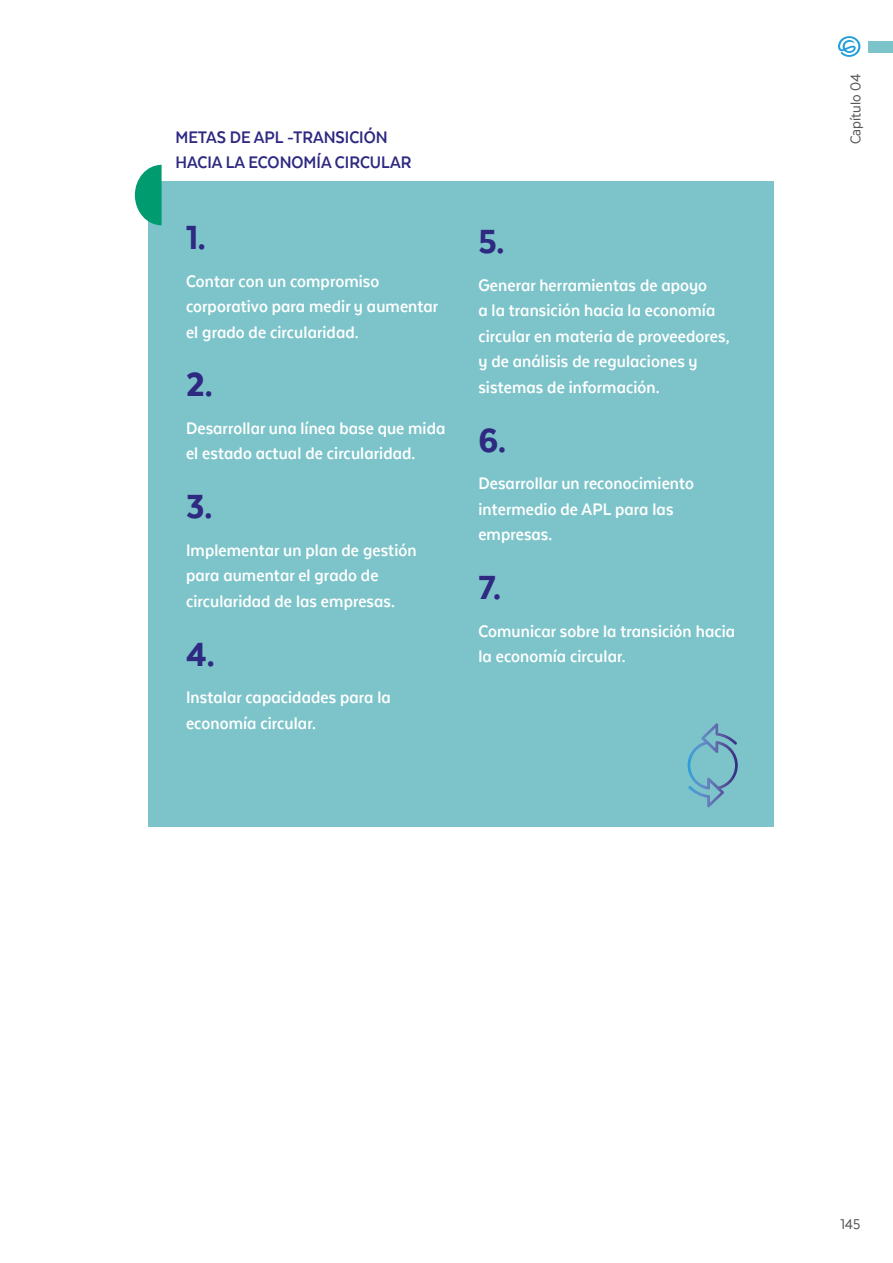
<style>
.page{position:relative;width:893px;height:1263px;background:#fff}
.page>*{position:absolute;margin:0;border:0;box-sizing:border-box;transform-origin:0 0}
.t1{font:800 39px "Texta Narrow";color:#2e2981}
.t2{font:700 19.5px/25.5px "Texta Narrow Alt";letter-spacing:.005em;color:#fff}
.t3{font:700 19.5px "Texta Narrow";color:#2e2981}
.t4{font:16.5px "Texta Narrow";color:#575756}
</style>
<div class="page">
<div style="left:148px;top:182px;width:626px;height:645px;background:#7cc4ca"></div>
<svg style="left:135px;top:165px;width:27px;height:60px"></svg>
<svg style="left:838px;top:36px;width:22px;height:21px"></svg>
<div style="left:868px;top:41px;width:25px;height:11px;background:#7cc4ca"></div>
<svg style="left:688px;top:723px;width:50px;height:84px"></svg>
<p class="t3" style="left:175px;top:127px;width:214px">METAS DE APL -TRANSICIÓN</p>
<p class="t3" style="left:175px;top:152px;width:238px">HACIA LA ECONOMÍA CIRCULAR</p>
<h1 class="t1" style="left:186px;top:217px;width:21px">1.</h1>
<p class="t2" style="left:186px;top:268px;width:254px">Contar con un compromiso corporativo para medir y aumentar el grado de circularidad.</p>
<h1 class="t1" style="left:186px;top:364px;width:28px">2.</h1>
<p class="t2" style="left:186px;top:415px;width:261px">Desarrollar una línea base que mida el estado actual de circularidad.</p>
<h1 class="t1" style="left:186px;top:486px;width:28px">3.</h1>
<p class="t2" style="left:186px;top:537px;width:232px">Implementar un plan de gestión para aumentar el grado de circularidad de las empresas.</p>
<h1 class="t1" style="left:186px;top:634px;width:30px">4.</h1>
<p class="t2" style="left:186px;top:684px;width:206px">Instalar capacidades para la economía circular.</p>
<h1 class="t1" style="left:478px;top:221px;width:28px">5.</h1>
<p class="t2" style="left:478px;top:272px;width:253px">Generar herramientas de apoyo<br>a la transición hacia la economía circular en materia de proveedores, y de análisis de regulaciones y sistemas de información.</p>
<h1 class="t1" style="left:478px;top:420px;width:29px">6.</h1>
<p class="t2" style="left:478px;top:470px;width:217px">Desarrollar un reconocimiento intermedio de APL para las empresas.</p>
<h1 class="t1" style="left:478px;top:567px;width:24px">7.</h1>
<p class="t2" style="left:478px;top:618px;width:258px">Comunicar sobre la transición hacia la economía circular.</p>
<p class="t4" style="left:847px;top:144px;width:72px;rotate:-90deg">Capítulo 04</p>
<p class="t4" style="left:840px;top:1215px;width:22px">145</p>
</div>
